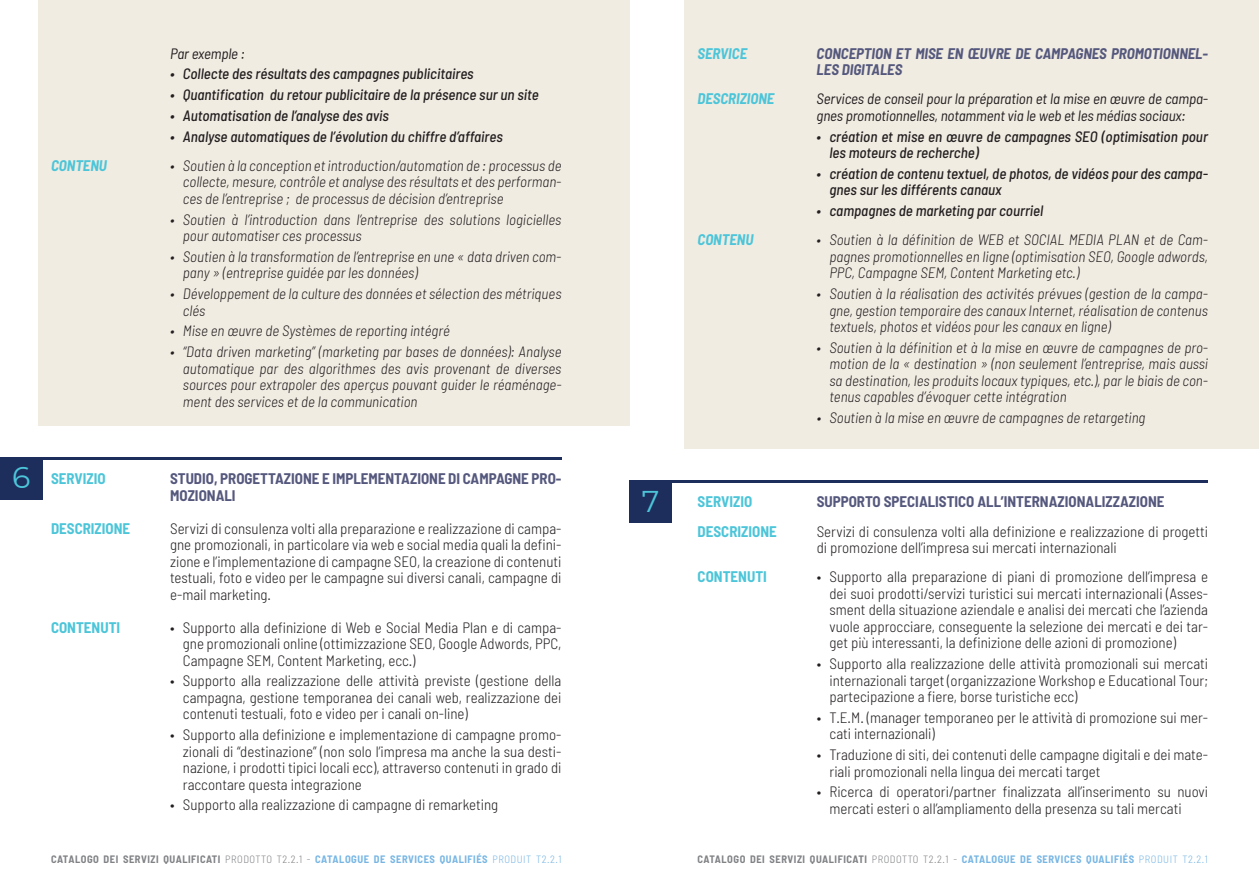
<style>
.page{position:relative;width:1259px;height:893px;background:#fff}
.page>*{position:absolute;margin:0;border:0;box-sizing:border-box;transform-origin:0 0}
.t1{font:30px "Montserrat";color:#4cc5d9}
.t2{font:300 semi-condensed 15px/16.5px "Barlow";color:#231f20;text-align:justify}
.t3{font:italic 300 semi-condensed 15px/16.5px "Barlow";color:#231f20;text-align:justify}
.t4{font:italic 500 semi-condensed 15px/16.5px "Barlow";color:#231f20}
.t5{font:italic semi-condensed 15px/16.5px "Barlow";letter-spacing:-.01em;color:#231f20}
.t6{font:700 semi-condensed 15px/16.5px "Barlow";color:#55587d}
.t7{font:italic 700 semi-condensed 15px/16.5px "Barlow";color:#55587d}
.t8{font:700 semi-condensed 15px "Barlow";color:#4cc5d9}
.t9{font:italic 700 semi-condensed 15px "Barlow";color:#4cc5d9}
.t10{font:700 semi-condensed 10.5px "Barlow";letter-spacing:.05em;color:#808285}
.s1{font-weight:300}
.s2{color:#77b6e4}
.s3{font-weight:300;color:#77b6e4}
</style>
<div class="page">
<div style="left:685px;top:0;width:574px;height:449px;background:#f1ece2"></div>
<div style="left:38px;top:0;width:591px;height:426px;background:#f1ece2"></div>
<div style="left:0;top:457px;width:43px;height:43px;background:#1d2e5d"></div>
<hr style="left:0;top:457px;width:561px;height:2px;background:#1d2e5d">
<div style="left:629px;top:480px;width:43px;height:43px;background:#1d2e5d"></div>
<hr style="left:629px;top:480px;width:579px;height:3px;background:#1d2e5d">
<h1 class="t1" style="left:12px;top:457px;width:20px">6</h1>
<p class="t5" style="left:170px;top:45px;width:76px">Par exemple :</p>
<p class="t4" style="left:170px;top:65px;width:305px">• Collecte des résultats des campagnes publicitaires</p>
<p class="t4" style="left:170px;top:86px;width:370px">• Quantification du retour publicitaire de la présence sur un site</p>
<p class="t4" style="left:170px;top:107px;width:220px">• Automatisation de l’analyse des avis</p>
<p class="t4" style="left:170px;top:128px;width:334px">• Analyse automatiques de l’évolution du chiffre d’affaires</p>
<p class="t9" style="left:51px;top:156px;width:57px">CONTENU</p>
<p class="t3" style="left:183px;top:157px;width:380px;text-indent:-13px">• Soutien à la conception et introduction/automation de : processus de collecte, mesure, contrôle et analyse des résultats et des performan&shy;ces de l’entreprise ; de processus de décision d’entreprise</p>
<p class="t3" style="left:183px;top:211px;width:380px;text-indent:-13px">• Soutien à l’introduction dans l’entreprise des solutions logicielles pour automatiser ces processus</p>
<p class="t3" style="left:183px;top:248px;width:380px;text-indent:-13px">• Soutien à la transformation de l’entreprise en une « data driven com&shy;pany » (entreprise guidée par les données)</p>
<p class="t3" style="left:183px;top:285px;width:380px;text-indent:-13px">• Développement de la culture des données et sélection des métriques clés</p>
<p class="t3" style="left:170px;top:322px;width:281px">• Mise en œuvre de Systèmes de reporting intégré</p>
<p class="t3" style="left:183px;top:343px;width:380px;text-indent:-13px">• “Data driven marketing” (marketing par bases de données): Analyse automatique par des algorithmes des avis provenant de diverses sources pour extrapoler des aperçus pouvant guider le réaménage&shy;ment des services et de la communication</p>
<p class="t8" style="left:51px;top:469px;width:56px">SERVIZIO</p>
<p class="t6" style="left:170px;top:470px;width:393px">STUDIO, PROGETTAZIONE E IMPLEMENTAZIONE DI CAMPAGNE PRO-<br>MOZIONALI</p>
<p class="t8" style="left:51px;top:519px;width:81px">DESCRIZIONE</p>
<p class="t2" style="left:170px;top:519px;width:393px">Servizi di consulenza volti alla preparazione e realizzazione di campa&shy;gne promozionali, in particolare via web e social media quali la defini&shy;zione e l’implementazione di campagne SEO, la creazione di contenuti testuali, foto e video per le campagne sui diversi canali, campagne di e-mail marketing.</p>
<p class="t8" style="left:51px;top:618px;width:71px">CONTENUTI</p>
<p class="t2" style="left:183px;top:618px;width:380px;text-indent:-13px">• Supporto alla definizione di Web e Social Media Plan e di campa&shy;gne promozionali online (ottimizzazione SEO, Google Adwords, PPC, Campagne SEM, Content Marketing, ecc.)</p>
<p class="t2" style="left:183px;top:672px;width:380px;text-indent:-13px">• Supporto alla realizzazione delle attività previste (gestione della campagna, gestione temporanea dei canali web, realizzazione dei contenuti testuali, foto e video per i canali on-line)</p>
<p class="t2" style="left:183px;top:726px;width:380px;text-indent:-13px">• Supporto alla definizione e implementazione di campagne promo&shy;zionali di “destinazione” (non solo l’impresa ma anche la sua desti&shy;nazione, i prodotti tipici locali ecc), attraverso contenuti in grado di raccontare questa integrazione</p>
<p class="t2" style="left:170px;top:796px;width:330px">• Supporto alla realizzazione di campagne di remarketing</p>
<h1 class="t1" style="left:642px;top:480px;width:19px">7</h1>
<p class="t9" style="left:697px;top:44px;width:51px">SERVICE</p>
<p class="t7" style="left:816px;top:45px;width:393px">CONCEPTION ET MISE EN ŒUVRE DE CAMPAGNES PROMOTIONNEL-<br>LES DIGITALES</p>
<p class="t9" style="left:697px;top:90px;width:78px">DESCRIZIONE</p>
<p class="t5" style="left:816px;top:90px;width:393px">Services de conseil pour la préparation et la mise en œuvre de campa&shy;gnes promotionnelles, notamment via le web et les médias sociaux:</p>
<p class="t4" style="left:829px;top:128px;width:380px;text-indent:-13px">• création et mise en œuvre de campagnes SEO (optimisation pour les moteurs de recherche)</p>
<p class="t4" style="left:829px;top:165px;width:380px;text-indent:-13px">• création de contenu textuel, de photos, de vidéos pour des campa&shy;gnes sur les différents canaux</p>
<p class="t4" style="left:816px;top:202px;width:228px">• campagnes de marketing par courriel</p>
<p class="t9" style="left:697px;top:231px;width:57px">CONTENU</p>
<p class="t3" style="left:829px;top:231px;width:380px;text-indent:-13px">• Soutien à la définition de WEB et SOCIAL MEDIA PLAN et de Cam&shy;pagnes promotionnelles en ligne (optimisation SEO, Google adwords, PPC, Campagne SEM, Content Marketing etc.)</p>
<p class="t3" style="left:829px;top:285px;width:380px;text-indent:-13px">• Soutien à la réalisation des activités prévues (gestion de la campa&shy;gne, gestion temporaire des canaux Internet, réalisation de contenus textuels, photos et vidéos pour les canaux en ligne)</p>
<p class="t3" style="left:829px;top:339px;width:380px;text-indent:-13px">• Soutien à la définition et à la mise en œuvre de campagnes de pro&shy;motion de la « destination » (non seulement l’entreprise, mais aussi sa destination, les produits locaux typiques, etc.), par le biais de con&shy;tenus capables d’évoquer cette intégration</p>
<p class="t3" style="left:816px;top:409px;width:330px">• Soutien à la mise en œuvre de campagnes de retargeting</p>
<p class="t8" style="left:697px;top:493px;width:56px">SERVIZIO</p>
<p class="t6" style="left:816px;top:493px;width:349px">SUPPORTO SPECIALISTICO ALL’INTERNAZIONALIZZAZIONE</p>
<p class="t8" style="left:697px;top:522px;width:81px">DESCRIZIONE</p>
<p class="t2" style="left:816px;top:523px;width:393px">Servizi di consulenza volti alla definizione e realizzazione di progetti di promozione dell’impresa sui mercati internazionali</p>
<p class="t8" style="left:697px;top:568px;width:71px">CONTENUTI</p>
<p class="t2" style="left:829px;top:568px;width:380px;text-indent:-13px">• Supporto alla preparazione di piani di promozione dell’impresa e dei suoi prodotti/servizi turistici sui mercati internazionali (Asses&shy;sment della situazione aziendale e analisi dei mercati che l’azienda vuole approcciare, conseguente la selezione dei mercati e dei tar&shy;get più interessanti, la definizione delle azioni di promozione)</p>
<p class="t2" style="left:829px;top:655px;width:380px;text-indent:-13px">• Supporto alla realizzazione delle attività promozionali sui mercati internazionali target (organizzazione Workshop e Educational Tour; partecipazione a fiere, borse turistiche ecc)</p>
<p class="t2" style="left:829px;top:709px;width:380px;text-indent:-13px">• T.E.M. (manager temporaneo per le attività di promozione sui mer&shy;cati internazionali)</p>
<p class="t2" style="left:829px;top:746px;width:380px;text-indent:-13px">• Traduzione di siti, dei contenuti delle campagne digitali e dei mate&shy;riali promozionali nella lingua dei mercati target</p>
<p class="t2" style="left:829px;top:783px;width:380px;text-indent:-13px">• Ricerca di operatori/partner finalizzata all’inserimento su nuovi mercati esteri o all’ampliamento della presenza su tali mercati</p>
<p class="t10" style="left:51px;top:853px;width:512px">CATALOGO DEI SERVIZI QUALIFICATI <span class="s1">PRODOTTO T2.2.1 -</span> <span class="s2">CATALOGUE DE SERVICES QUALIFIÉS</span> <span class="s3">PRODUIT T2.2.1</span></p>
<p class="t10" style="left:697px;top:853px;width:512px">CATALOGO DEI SERVIZI QUALIFICATI <span class="s1">PRODOTTO T2.2.1 -</span> <span class="s2">CATALOGUE DE SERVICES QUALIFIÉS</span> <span class="s3">PRODUIT T2.2.1</span></p>
</div>
